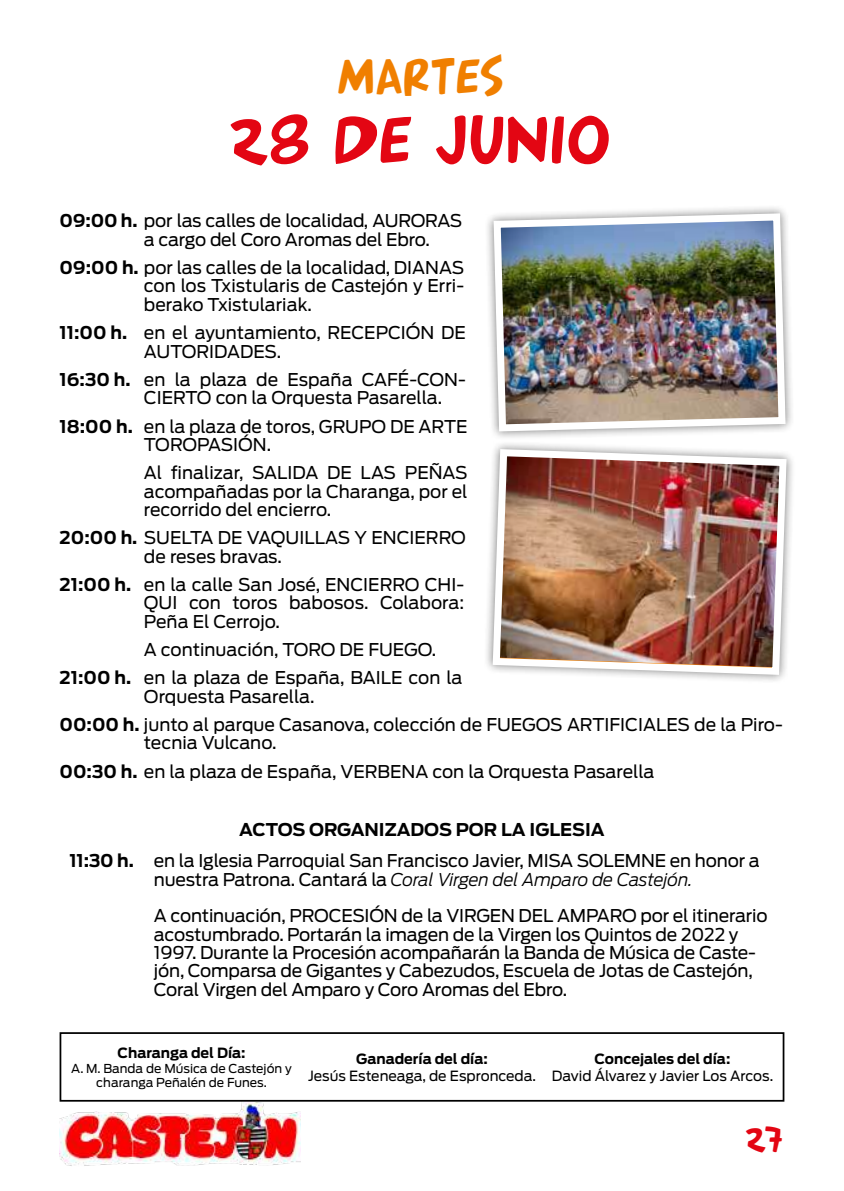
<style>
.page{position:relative;width:844px;height:1191px;background:#fff}
.page>*{position:absolute;margin:0;border:0;box-sizing:border-box;transform-origin:0 0}
.t1{font:66.5px "Arnold 21";color:#e30613}
.t2{font:49px "Arnold 21";color:#f07f00}
.t3{font:35px "Arnold 21";color:#e30613}
.t4{font:17.5px/18.4px "Antenna";letter-spacing:-.01em;color:#000}
.t5{font:italic 300 17.5px "Ford Antenna";letter-spacing:-.01em;color:#000}
.t6{font:14px "Antenna";color:#000}
.t7{font:700 14px "Antenna";color:#000}
.t8{font:12.25px/14.7px "Antenna";color:#000;text-align:center}
.s1{font-weight:700}
.s2{font-family:"Antenna";font-weight:400;font-style:normal}
</style>
<div class="page">
<img style="left:60px;top:1101px;width:241px;height:65px">
<div style="left:60px;top:1032px;width:724px;height:69px;border:2px solid #000"></div>
<div style="left:484px;top:204px;width:310px;height:237px;background:#000;opacity:.5"></div>
<img style="left:490px;top:210px;width:299px;height:225px">
<div style="left:483px;top:440px;width:312px;height:244px;background:#000;opacity:.5"></div>
<img style="left:489px;top:445px;width:301px;height:233px">
<h2 class="t2" style="left:338px;top:46px;width:168px">MARTES</h2>
<h1 class="t1" style="left:230px;top:98px;width:384px">28 DE JUNIO</h1>
<p class="t4" style="left:144px;top:212px;width:320px;text-indent:-84px"><span class="s1">09:00 h.</span> por las calles de localidad, AURORAS a cargo del Coro Aromas del Ebro.</p>
<p class="t4" style="left:144px;top:258px;width:321px;text-align:justify;text-indent:-84px"><span class="s1">09:00 h.</span> por las calles de la localidad, DIANAS con los Txistularis de Castejón y Erri&shy;berako Txistulariak.</p>
<p class="t4" style="left:144px;top:324px;width:323px;text-indent:-84px"><span class="s1">11:00 h.</span> en el ayuntamiento, RECEPCIÓN DE<br>AUTORIDADES.</p>
<p class="t4" style="left:144px;top:370px;width:323px;text-indent:-84px"><span class="s1">16:30 h.</span> en la plaza de España CAFÉ-CON-<br>CIERTO con la Orquesta Pasarella.</p>
<p class="t4" style="left:144px;top:417px;width:325px;text-indent:-84px"><span class="s1">18:00 h.</span> en la plaza de toros, GRUPO DE ARTE<br>TOROPASIÓN.</p>
<p class="t4" style="left:144px;top:464px;width:325px;text-align:justify">Al finalizar, SALIDA DE LAS PEÑAS acompañadas por la Charanga, por el recorrido del encierro.</p>
<p class="t4" style="left:144px;top:529px;width:323px;text-indent:-84px"><span class="s1">20:00 h.</span> SUELTA DE VAQUILLAS Y ENCIERRO de reses bravas.</p>
<p class="t4" style="left:144px;top:575px;width:321px;text-align:justify;text-indent:-84px"><span class="s1">21:00 h.</span> en la calle San José, ENCIERRO CHI-QUI con toros babosos. Colabora:<br>Peña El Cerrojo.</p>
<p class="t4" style="left:60px;top:635px;width:404px;line-height:28.3px;text-indent:84px">A continuación, TORO DE FUEGO.<br><span class="s1">21:00 h.</span> en la plaza de España, BAILE con la</p>
<p class="t4" style="left:60px;top:682px;width:724px;line-height:28.3px;text-indent:84px">Orquesta Pasarella.<br><span class="s1">00:00 h.</span> junto al parque Casanova, colección de FUEGOS ARTIFICIALES de la Piro-</p>
<p class="t4" style="left:60px;top:729px;width:596px;line-height:28.3px;text-indent:84px">tecnia Vulcano.<br><span class="s1">00:30 h.</span> en la plaza de España, VERBENA con la Orquesta Pasarella</p>
<p class="t4" style="left:69px;top:814px;width:691px;line-height:31px;text-indent:170px"><span class="s1">ACTOS ORGANIZADOS POR LA IGLESIA<br>11:30 h.</span> en la Iglesia Parroquial San Francisco Javier, MISA SOLEMNE en honor a</p>
<p class="t5" style="left:154px;top:864px;width:540px"><span class="s2">nuestra Patrona. Cantará la</span> Coral Virgen del Amparo de Castejón.</p>
<p class="t4" style="left:154px;top:906px;width:615px">A continuación, PROCESIÓN de la VIRGEN DEL AMPARO por el itinerario acostumbrado. Portarán la imagen de la Virgen los Quintos de 2022 y 1997. Durante la Procesión acompañarán la Banda de Música de Caste&shy;jón, Comparsa de Gigantes y Cabezudos, Escuela de Jotas de Castejón, Coral Virgen del Amparo y Coro Aromas del Ebro.</p>
<p class="t7" style="left:117px;top:1044px;width:130px">Charanga del Día:</p>
<p class="t8" style="left:71px;top:1060px;width:222px">A. M. Banda de Música de Castejón y charanga Peñalén de Funes.</p>
<p class="t7" style="left:356px;top:1050px;width:133px">Ganadería del día:</p>
<p class="t6" style="left:308px;top:1067px;width:229px">Jesús Esteneaga, de Espronceda.</p>
<p class="t7" style="left:594px;top:1050px;width:137px">Concejales del día:</p>
<p class="t6" style="left:551px;top:1067px;width:223px">David Álvarez y Javier Los Arcos.</p>
<h3 class="t3" style="left:746px;top:1116px;width:40px">27</h3>
</div>
